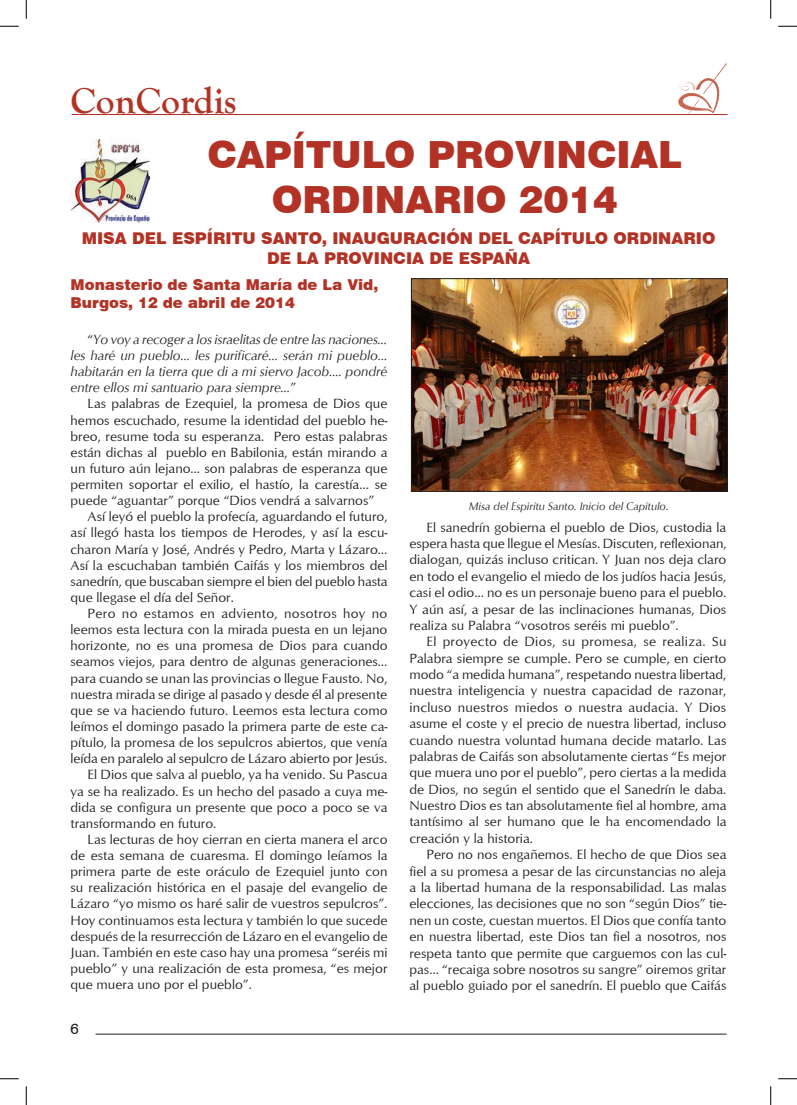
<style>
.page{position:relative;width:797px;height:1105px;background:#fff}
.page>*{position:absolute;margin:0;border:0;box-sizing:border-box;transform-origin:0 0}
.TITULO{font:900 37.5px/45px "Swiss 721 BT";color:#b23326;text-align:center}
.t1{font:700 37.5px "Goudy Old Style T";color:#b23326}
.ENTRADILLAS_ROJAS{font:900 16.25px "Swiss 721 BT";color:#b23326}
.ENTRADILLAS_ROJAS-2{font:900 15px/18px "Swiss 721 BT";color:#b23326}
.t2{font:15px "Swiss 721 BT";color:#231f20}
.GENERAL{font:13.75px/16.1px "Optimum";color:#231f20;text-align:justify}
.GENERAL-2{font:italic 13.75px/16.1px "Optimum";color:#231f20;text-align:justify}
.PIE_FOTO{font:italic 11.25px "Optimum";color:#231f20}
.s1{font-style:normal}
</style>
<div class="page">
<hr style="left:72px;top:114px;width:655px;height:1px;background:#b23326">
<img style="left:678px;top:63px;width:49px;height:51px">
<hr style="left:96px;top:1034px;width:630px;height:1px;background:#231f20">
<img style="left:72px;top:140px;width:78px;height:82px">
<img style="left:413px;top:280px;width:312px;height:210px">
<div style="left:411px;top:278px;width:316px;height:214px;border:1px solid #231f20"></div>
<svg style="left:0;top:25px;width:19px;height:2px"></svg>
<svg style="left:778px;top:25px;width:19px;height:2px"></svg>
<svg style="left:0;top:1078px;width:19px;height:1px"></svg>
<svg style="left:778px;top:1078px;width:19px;height:1px"></svg>
<svg style="left:25px;top:0;width:2px;height:19px"></svg>
<svg style="left:25px;top:1086px;width:2px;height:19px"></svg>
<svg style="left:770px;top:0;width:1px;height:19px"></svg>
<svg style="left:770px;top:1086px;width:1px;height:19px"></svg>
<h1 class="t1" style="left:71px;top:80px;width:168px">ConCordis</h1>
<p class="TITULO" style="left:207px;top:132px;width:476px">CAPÍTULO PROVINCIAL<br>ORDINARIO 2014</p>
<p class="ENTRADILLAS_ROJAS" style="left:82px;top:228px;width:635px">MISA DEL ESPÍRITU SANTO, INAUGURACIÓN DEL CAPÍTULO ORDINARIO</p>
<p class="ENTRADILLAS_ROJAS" style="left:267px;top:248px;width:264px">DE LA PROVINCIA DE ESPAÑA</p>
<p class="ENTRADILLAS_ROJAS-2" style="left:71px;top:275px;width:309px">Monasterio de Santa María de La Vid,<br>Burgos, 12 de abril de 2014</p>
<p class="GENERAL-2" style="left:71px;top:331px;width:318px;text-indent:17px"><span class="s1">“</span>Yo voy a recoger a los israelitas de entre las naciones… les haré un pueblo… les purificaré… serán mi pueblo… habitarán en la tierra que di a mi siervo Jacob…. pondré entre ellos mi santuario para siempre…<span class="s1">”</span></p>
<p class="GENERAL" style="left:71px;top:395px;width:318px;text-indent:17px">Las palabras de Ezequiel, la promesa de Dios que hemos escuchado, resume la identidad del pueblo he&shy;breo, resume toda su esperanza. Pero estas palabras están dichas al pueblo en Babilonia, están mirando a un futuro aún lejano… son palabras de esperanza que permiten soportar el exilio, el hastío, la carestía… se puede “aguantar” porque “Dios vendrá a salvarnos”</p>
<p class="GENERAL" style="left:71px;top:508px;width:318px;text-indent:17px">Así leyó el pueblo la profecía, aguardando el futuro, así llegó hasta los tiempos de Herodes, y así la escu&shy;charon María y José, Andrés y Pedro, Marta y Lázaro… Así la escuchaban también Caifás y los miembros del sanedrín, que buscaban siempre el bien del pueblo hasta que llegase el día del Señor.</p>
<p class="GENERAL" style="left:71px;top:605px;width:318px;text-indent:17px">Pero no estamos en adviento, nosotros hoy no leemos esta lectura con la mirada puesta en un lejano horizonte, no es una promesa de Dios para cuando seamos viejos, para dentro de algunas generaciones… para cuando se unan las provincias o llegue Fausto. No, nuestra mirada se dirige al pasado y desde él al presente que se va haciendo futuro. Leemos esta lectura como leímos el domingo pasado la primera parte de este ca&shy;pítulo, la promesa de los sepulcros abiertos, que venía leída en paralelo al sepulcro de Lázaro abierto por Jesús.</p>
<p class="GENERAL" style="left:71px;top:766px;width:318px;text-indent:17px">El Dios que salva al pueblo, ya ha venido. Su Pascua ya se ha realizado. Es un hecho del pasado a cuya me&shy;dida se configura un presente que poco a poco se va transformando en futuro.</p>
<p class="GENERAL" style="left:71px;top:831px;width:318px;text-indent:17px">Las lecturas de hoy cierran en cierta manera el arco de esta semana de cuaresma. El domingo leíamos la primera parte de este oráculo de Ezequiel junto con su realización histórica en el pasaje del evangelio de Lázaro “yo mismo os haré salir de vuestros sepulcros”.<br>Hoy continuamos esta lectura y también lo que sucede después de la resurrección de Lázaro en el evangelio de Juan. También en este caso hay una promesa “seréis mi pueblo” y una realización de esta promesa, “es mejor que muera uno por el pueblo”.</p>
<p class="t2" style="left:70px;top:1019px;width:10px">6</p>
<p class="PIE_FOTO" style="left:469px;top:500px;width:201px">Misa del Espíritu Santo. Inicio del Capítulo.</p>
<p class="GENERAL" style="left:409px;top:518px;width:318px;text-indent:17px">El sanedrín gobierna el pueblo de Dios, custodia la espera hasta que llegue el Mesías. Discuten, reflexionan, dialogan, quizás incluso critican. Y Juan nos deja claro en todo el evangelio el miedo de los judíos hacia Jesús, casi el odio… no es un personaje bueno para el pueblo.<br>Y aún así, a pesar de las inclinaciones humanas, Dios realiza su Palabra “vosotros seréis mi pueblo”.</p>
<p class="GENERAL" style="left:409px;top:633px;width:318px;text-indent:17px">El proyecto de Dios, su promesa, se realiza. Su Palabra siempre se cumple. Pero se cumple, en cierto modo “a medida humana”, respetando nuestra libertad, nuestra inteligencia y nuestra capacidad de razonar, incluso nuestros miedos o nuestra audacia. Y Dios asume el coste y el precio de nuestra libertad, incluso cuando nuestra voluntad humana decide matarlo. Las palabras de Caifás son absolutamente ciertas “Es mejor que muera uno por el pueblo”, pero ciertas a la medida de Dios, no según el sentido que el Sanedrín le daba.<br>Nuestro Dios es tan absolutamente fiel al hombre, ama tantísimo al ser humano que le ha encomendado la creación y la historia.</p>
<p class="GENERAL" style="left:409px;top:846px;width:318px;text-indent:17px">Pero no nos engañemos. El hecho de que Dios sea fiel a su promesa a pesar de las circunstancias no aleja a la libertad humana de la responsabilidad. Las malas elecciones, las decisiones que no son “según Dios” tie&shy;nen un coste, cuestan muertos. El Dios que confía tanto en nuestra libertad, este Dios tan fiel a nosotros, nos respeta tanto que permite que carguemos con las cul&shy;pas… “recaiga sobre nosotros su sangre” oiremos gritar al pueblo guiado por el sanedrín. El pueblo que Caifás</p>
</div>
